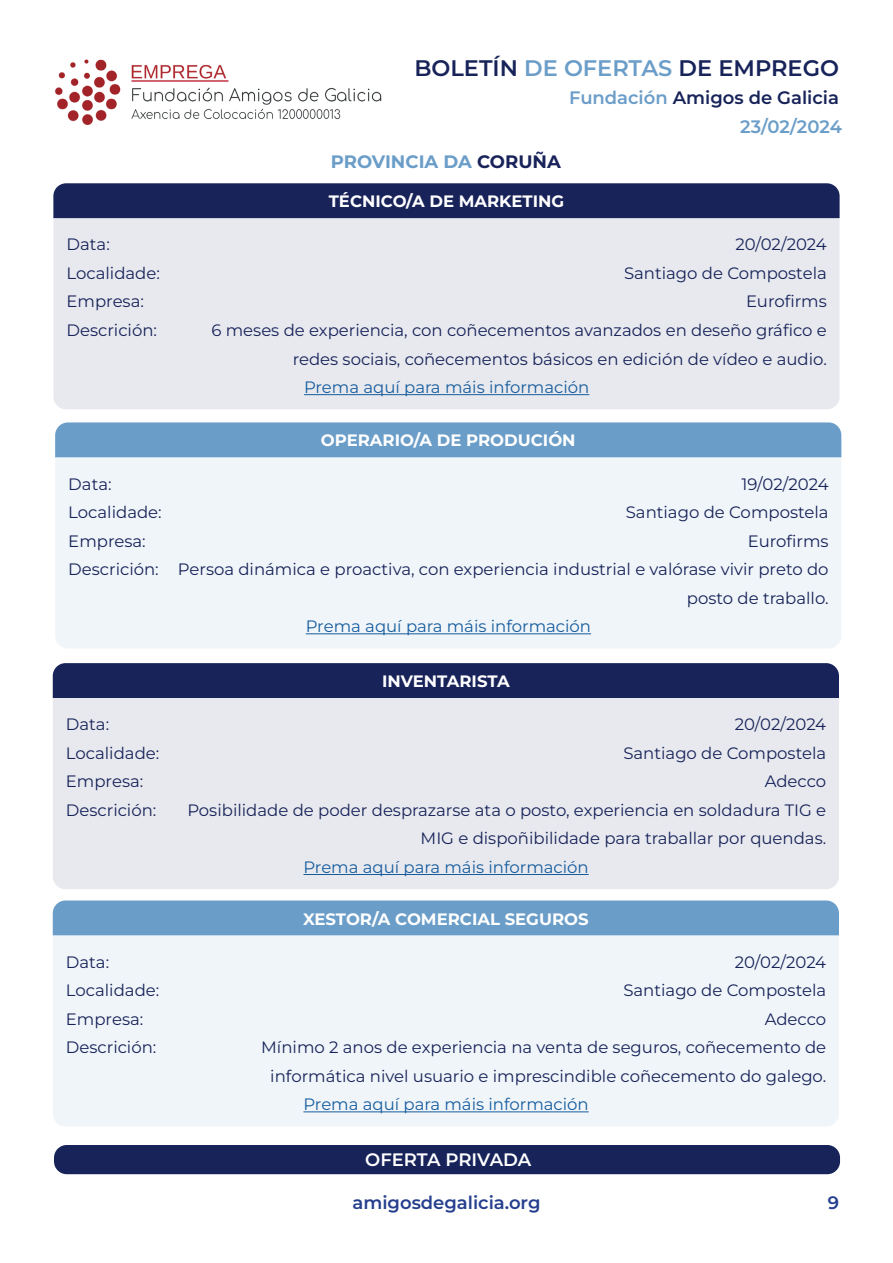
<style>
.page{position:relative;width:893px;height:1263px;background:#fff}
.page>*{position:absolute;margin:0;border:0;box-sizing:border-box;transform-origin:0 0}
.t1{font:600 22.5px "Montserrat";color:#172359}
.t2{font:600 18px/29.5px "Montserrat";color:#6a9dc8;text-align:right}
.t3{font:600 18px "Montserrat";color:#253f8e}
.t4{font:700 18px "Montserrat";color:#6a9dc8}
.t5{font:600 18px "Montserrat";letter-spacing:-.005em;color:#fff}
.t6{font:16.5px/28.5px "Montserrat";color:#172359;text-align:right}
.t7{font:16.5px "Montserrat";color:#175d9e}
.t8{font:700 16.5px "Montserrat";color:#fff}
.s1{color:#6a9dc8}
.s2{color:#172359}
</style>
<div class="page">
<img style="left:55px;top:59px;width:327px;height:66px">
<div style="left:54px;top:1145px;width:786px;height:29px;background:#172359;border-radius:13px"></div>
<div style="left:53px;top:218px;width:787px;height:191px;background:#e8e9ee"></div>
<div style="left:53px;top:698px;width:786px;height:191px;background:#e8e9ee"></div>
<div style="left:55px;top:457px;width:786px;height:191px;background:#f0f5f9"></div>
<div style="left:53px;top:935px;width:786px;height:191px;background:#f0f5f9"></div>
<div style="left:53px;top:183px;width:787px;height:35px;background:#172359"></div>
<div style="left:53px;top:663px;width:786px;height:35px;background:#172359"></div>
<div style="left:55px;top:422px;width:786px;height:35px;background:#6a9dc8"></div>
<div style="left:53px;top:900px;width:786px;height:35px;background:#6a9dc8"></div>
<hr style="left:304px;top:394px;width:285px;height:1px;background:#175d9e">
<hr style="left:303px;top:874px;width:286px;height:1px;background:#175d9e">
<hr style="left:306px;top:633px;width:285px;height:1px;background:#175d9e">
<hr style="left:303px;top:1111px;width:286px;height:1px;background:#175d9e">
<h1 class="t1" style="left:414px;top:53px;width:426px">BOLETÍN <span class="s1">DE OFERTAS</span> DE EMPREGO</h1>
<p class="t4" style="left:331px;top:149px;width:232px">PROVINCIA DA <span class="s2">CORUÑA</span></p>
<p class="t2" style="left:569px;top:82px;width:274px">Fundación <span class="s2">Amigos de Galicia<br></span>23/02/2024</p>
<p class="t8" style="left:329px;top:190px;width:237px">TÉCNICO/A DE MARKETING</p>
<p class="t6" style="left:67px;top:230px;width:45px">Data:</p>
<p class="t6" style="left:736px;top:230px;width:93px">20/02/2024</p>
<p class="t6" style="left:67px;top:258px;width:95px">Localidade:</p>
<p class="t6" style="left:624px;top:258px;width:204px">Santiago de Compostela</p>
<p class="t6" style="left:67px;top:287px;width:79px">Empresa:</p>
<p class="t6" style="left:746px;top:287px;width:82px">Eurofirms</p>
<p class="t6" style="left:67px;top:315px;width:92px">Descrición:</p>
<p class="t6" style="left:211px;top:315px;width:617px">6 meses de experiencia, con coñecementos avanzados en deseño gráfico e redes sociais, coñecementos básicos en edición de vídeo e audio.</p>
<p class="t7" style="left:304px;top:376px;width:287px">Prema aquí para máis información</p>
<p class="t8" style="left:321px;top:430px;width:256px">OPERARIO/A DE PRODUCIÓN</p>
<p class="t6" style="left:68px;top:469px;width:45px">Data:</p>
<p class="t6" style="left:742px;top:469px;width:89px">19/02/2024</p>
<p class="t6" style="left:68px;top:498px;width:95px">Localidade:</p>
<p class="t6" style="left:626px;top:498px;width:204px">Santiago de Compostela</p>
<p class="t6" style="left:68px;top:526px;width:79px">Empresa:</p>
<p class="t6" style="left:748px;top:526px;width:82px">Eurofirms</p>
<p class="t6" style="left:68px;top:555px;width:762px">Descrición: Persoa dinámica e proactiva, con experiencia industrial e valórase vivir preto do posto de traballo.</p>
<p class="t7" style="left:306px;top:615px;width:287px">Prema aquí para máis información</p>
<p class="t8" style="left:382px;top:670px;width:129px">INVENTARISTA</p>
<p class="t6" style="left:66px;top:710px;width:45px">Data:</p>
<p class="t6" style="left:735px;top:710px;width:93px">20/02/2024</p>
<p class="t6" style="left:66px;top:738px;width:95px">Localidade:</p>
<p class="t6" style="left:623px;top:738px;width:204px">Santiago de Compostela</p>
<p class="t6" style="left:66px;top:767px;width:79px">Empresa:</p>
<p class="t6" style="left:765px;top:767px;width:63px">Adecco</p>
<p class="t6" style="left:66px;top:795px;width:92px">Descrición:</p>
<p class="t6" style="left:187px;top:795px;width:640px">Posibilidade de poder desprazarse ata o posto, experiencia en soldadura TIG e<br>MIG e dispoñibilidade para traballar por quendas.</p>
<p class="t7" style="left:303px;top:856px;width:287px">Prema aquí para máis información</p>
<p class="t8" style="left:303px;top:908px;width:287px">XESTOR/A COMERCIAL SEGUROS</p>
<p class="t6" style="left:66px;top:947px;width:45px">Data:</p>
<p class="t6" style="left:735px;top:947px;width:93px">20/02/2024</p>
<p class="t6" style="left:66px;top:976px;width:95px">Localidade:</p>
<p class="t6" style="left:623px;top:976px;width:204px">Santiago de Compostela</p>
<p class="t6" style="left:66px;top:1004px;width:79px">Empresa:</p>
<p class="t6" style="left:765px;top:1004px;width:63px">Adecco</p>
<p class="t6" style="left:66px;top:1033px;width:92px">Descrición:</p>
<p class="t6" style="left:261px;top:1033px;width:566px;text-align:center">Mínimo 2 anos de experiencia na venta de seguros, coñecemento de informática nivel usuario e imprescindible coñecemento do galego.</p>
<p class="t7" style="left:303px;top:1093px;width:287px">Prema aquí para máis información</p>
<p class="t5" style="left:365px;top:1148px;width:168px">OFERTA PRIVADA</p>
<p class="t3" style="left:352px;top:1190px;width:190px">amigosdegalicia.org</p>
<p class="t3" style="left:828px;top:1190px;width:13px">9</p>
</div>
